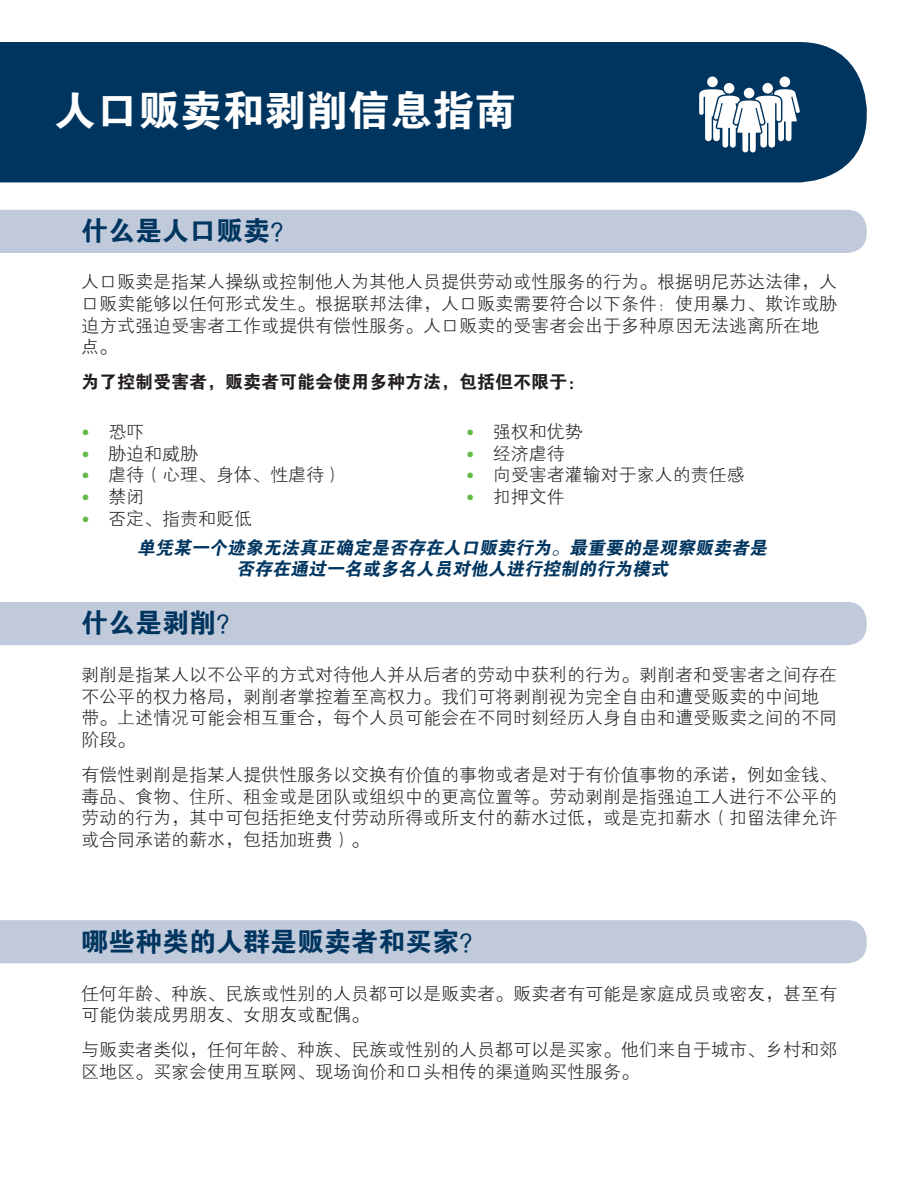
<style>
.page{position:relative;width:918px;height:1188px;background:#fff}
.page>*{position:absolute;margin:0;border:0;box-sizing:border-box;transform-origin:0 0}
.t1{font:42px "FZDHTJW GB1 0";color:#fff}
.t2{font:27px "FZDHTJW GB1 0";color:#003560}
.t3{font:18px/21.6px "FZXH1 JW GB1 0";color:#231f20}
.t4{font:italic 18px/21.6px "FZDHTJW GB1 0";color:#003560;text-align:center}
.t5{font:18px "FZDHTJW GB1 0";color:#231f20}
.s1{font-family:"Calibri";color:#62bb47}
</style>
<div class="page">
<div style="left:0;top:210px;width:867px;height:43px;background:#c1cadb"></div>
<div style="left:0;top:602px;width:867px;height:43px;background:#c1cadb"></div>
<div style="left:0;top:920px;width:867px;height:43px;background:#c1cadb"></div>
<div style="left:0;top:42px;width:867px;height:140px;background:#003560"></div>
<svg style="left:699px;top:77px;width:101px;height:75px"></svg>
<p class="t1" style="left:54px;top:87px;width:463px">人口贩卖和剥削信息指南</p>
<p class="t2" style="left:81px;top:216px;width:217px">什么是人口贩卖？</p>
<p class="t3" style="left:81px;top:272px;width:757px">人口贩卖是指某人操纵或控制他人为其他人员提供劳动或性服务的行为。根据明尼苏达法律，人口贩卖能够以任何形式发生。根据联邦法律，人口贩卖需要符合以下条件：使用暴力、欺诈或胁迫方式强迫受害者工作或提供有偿性服务。人口贩卖的受害者会出于多种原因无法逃离所在地点。</p>
<p class="t5" style="left:81px;top:372px;width:505px">为了控制受害者，贩卖者可能会使用多种方法，包括但不限于：</p>
<p class="t3" style="left:81px;top:422px;width:64px"><span class="s1">•</span> 恐吓</p>
<p class="t3" style="left:81px;top:443px;width:118px"><span class="s1">•</span> 胁迫和威胁</p>
<p class="t3" style="left:81px;top:465px;width:262px"><span class="s1">•</span> 虐待（心理、身体、性虐待）</p>
<p class="t3" style="left:81px;top:486px;width:64px"><span class="s1">•</span> 禁闭</p>
<p class="t3" style="left:81px;top:508px;width:172px"><span class="s1">•</span> 否定、指责和贬低</p>
<p class="t3" style="left:466px;top:422px;width:118px"><span class="s1">•</span> 强权和优势</p>
<p class="t3" style="left:466px;top:443px;width:100px"><span class="s1">•</span> 经济虐待</p>
<p class="t3" style="left:466px;top:465px;width:280px"><span class="s1">•</span> 向受害者灌输对于家人的责任感</p>
<p class="t3" style="left:466px;top:486px;width:100px"><span class="s1">•</span> 扣押文件</p>
<p class="t4" style="left:137px;top:537px;width:635px">单凭某一个迹象无法真正确定是否存在人口贩卖行为。最重要的是观察贩卖者是否存在通过一名或多名人员对他人进行控制的行为模式</p>
<p class="t2" style="left:81px;top:608px;width:163px">什么是剥削？</p>
<p class="t3" style="left:81px;top:665px;width:757px">剥削是指某人以不公平的方式对待他人并从后者的劳动中获利的行为。剥削者和受害者之间存在不公平的权力格局，剥削者掌控着至高权力。我们可将剥削视为完全自由和遭受贩卖的中间地带。上述情况可能会相互重合，每个人员可能会在不同时刻经历人身自由和遭受贩卖之间的不同阶段。</p>
<p class="t3" style="left:81px;top:764px;width:757px;text-align:justify">有偿性剥削是指某人提供性服务以交换有价值的事物或者是对于有价值事物的承诺，例如金钱、毒品、食物、住所、租金或是团队或组织中的更高位置等。劳动剥削是指强迫工人进行不公平的劳动的行为，其中可包括拒绝支付劳动所得或所支付的薪水过低，或是克扣薪水（扣留法律允许或合同承诺的薪水，包括加班费）。</p>
<p class="t2" style="left:81px;top:927px;width:406px">哪些种类的人群是贩卖者和买家？</p>
<p class="t3" style="left:81px;top:983px;width:757px">任何年龄、种族、民族或性别的人员都可以是贩卖者。贩卖者有可能是家庭成员或密友，甚至有可能伪装成男朋友、女朋友或配偶。</p>
<p class="t3" style="left:81px;top:1040px;width:757px">与贩卖者类似，任何年龄、种族、民族或性别的人员都可以是买家。他们来自于城市、乡村和郊区地区。买家会使用互联网、现场询价和口头相传的渠道购买性服务。</p>
</div>
